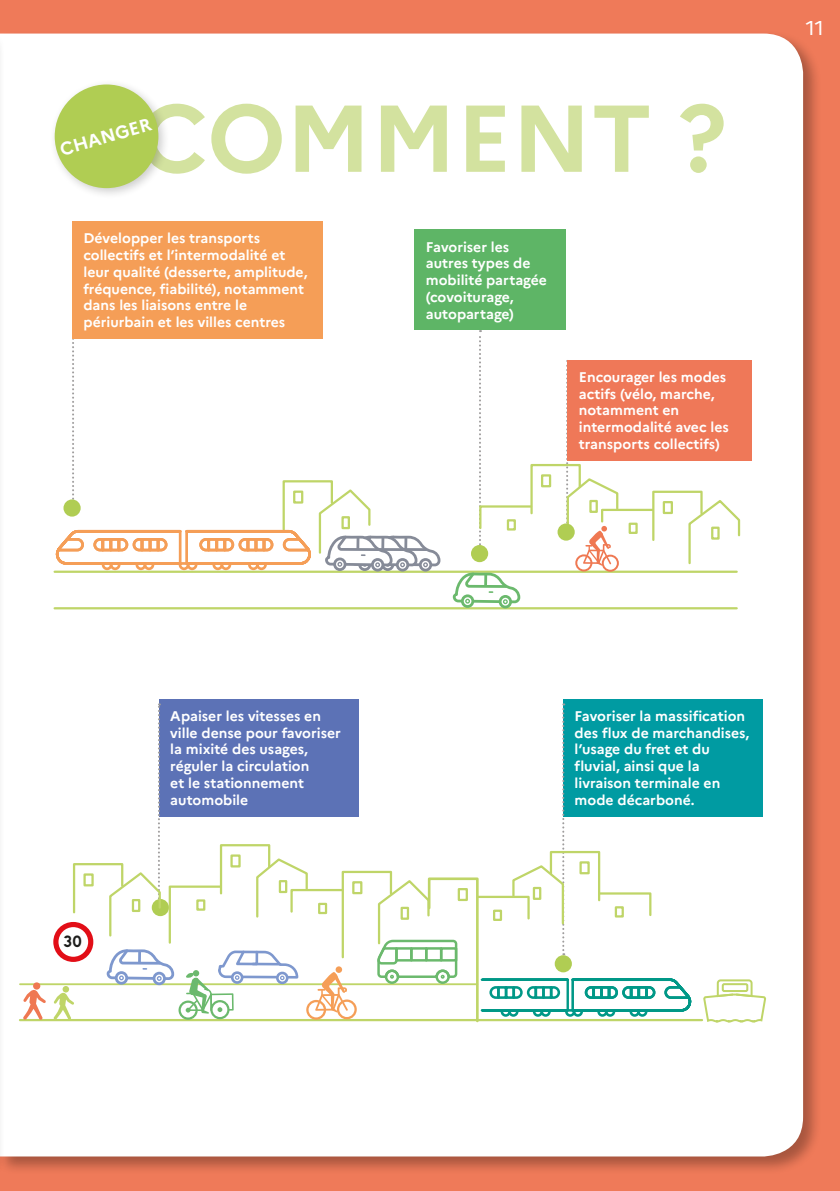
<style>
.page{position:relative;width:840px;height:1191px;background:#fff}
.page>*{position:absolute;margin:0;border:0;box-sizing:border-box;transform-origin:0 0}
.t1{font:700 94.6px "Marianne";color:#d3e29f}
.t2{font:20px "Marianne";color:#fff}
.t3{font:700 18px "Marianne";color:#fff}
.t4{font:17px "Signal No 1 DOT";color:#1e1e1c}
.t5{font:700 14px/16.8px "Marianne";color:#fff}
</style>
<div class="page">
<div style="left:0;top:0;width:839px;height:1191px;background:#ef7a59"></div>
<div style="left:0;top:31px;width:821px;height:1144px;background:#000;opacity:.3"></div>
<div style="left:5px;top:34px;width:797px;height:1122px;background:#fff"></div>
<div style="left:0;top:32px;width:5px;height:1144px;background:#fbfbfb"></div>
<div style="left:414px;top:230px;width:152px;height:100px;background:#5eb566"></div>
<div style="left:159px;top:699px;width:199px;height:117px;background:#5c72b6"></div>
<div style="left:563px;top:699px;width:199px;height:117px;background:#009ba2"></div>
<hr style="left:55px;top:570px;width:681px;height:3px;background:#bfd568">
<hr style="left:55px;top:607px;width:681px;height:2px;background:#bfd568">
<svg style="left:54px;top:221px;width:387px;height:350px;background:#f7f6f1"></svg>
<div style="left:460px;top:594px;width:14px;height:14px;border:3px solid #6bb96d;border-radius:50%"></div>
<div style="left:498px;top:595px;width:13px;height:13px;border:3px solid #6bb96d;border-radius:50%"></div>
<svg style="left:451px;top:330px;width:289px;height:274px;background:#fafaf5"></svg>
<div style="left:470px;top:545px;width:18px;height:17px;background:#b0cd53;border-radius:50%"></div>
<div style="left:63px;top:499px;width:18px;height:17px;background:#b0cd53;border-radius:50%"></div>
<div style="left:557px;top:523px;width:17px;height:17px;background:#b0cd53;border-radius:50%"></div>
<hr style="left:20px;top:983px;width:457px;height:2px;background:#bfd568">
<hr style="left:20px;top:1019px;width:681px;height:2px;background:#bfd568">
<svg style="left:23px;top:982px;width:23px;height:38px"></svg>
<svg style="left:53px;top:703px;width:639px;height:320px"></svg>
<svg style="left:703px;top:978px;width:63px;height:45px;background:#f3f7e4"></svg>
<div style="left:721px;top:983px;width:26px;height:9px;border:2px solid #bfd568"></div>
<div style="left:567px;top:360px;width:184px;height:100px;background:#ef7858"></div>
<div style="left:49px;top:79px;width:121px;height:121px;background:#000;opacity:.2"></div>
<div style="left:55px;top:84px;width:103px;height:104px;background:#b0cd53;border-radius:50%"></div>
<div style="left:72px;top:221px;width:250px;height:117px;background:#f59e57"></div>
<h1 class="t1" style="left:138px;top:80px;width:590px">COMMENT ?</h1>
<p class="t3" style="left:57px;top:139px;width:95px;rotate:-16deg">CHANGER</p>
<p class="t5" style="left:83px;top:230px;width:225px">Développer les transports collectifs et l’intermodalité et leur qualité (desserte, amplitude, fréquence, fiabilité), notamment dans les liaisons entre le périurbain et les villes centres</p>
<p class="t5" style="left:425px;top:238px;width:122px">Favoriser les autres types de mobilité partagée (covoiturage, autopartage)</p>
<p class="t5" style="left:578px;top:368px;width:151px">Encourager les modes actifs (vélo, marche, notamment en intermodalité avec les transports collectifs)</p>
<h2 class="t2" style="left:805px;top:16px;width:20px">11</h2>
<p class="t4" style="left:63px;top:932px;width:22px">30</p>
<p class="t5" style="left:170px;top:707px;width:172px">Apaiser les vitesses en ville dense pour favoriser la mixité des usages, réguler la circulation<br>et le stationnement automobile</p>
<p class="t5" style="left:574px;top:707px;width:176px">Favoriser la massification des flux de marchandises, l’usage du fret et du fluvial, ainsi que la livraison terminale en mode décarboné.</p>
</div>
